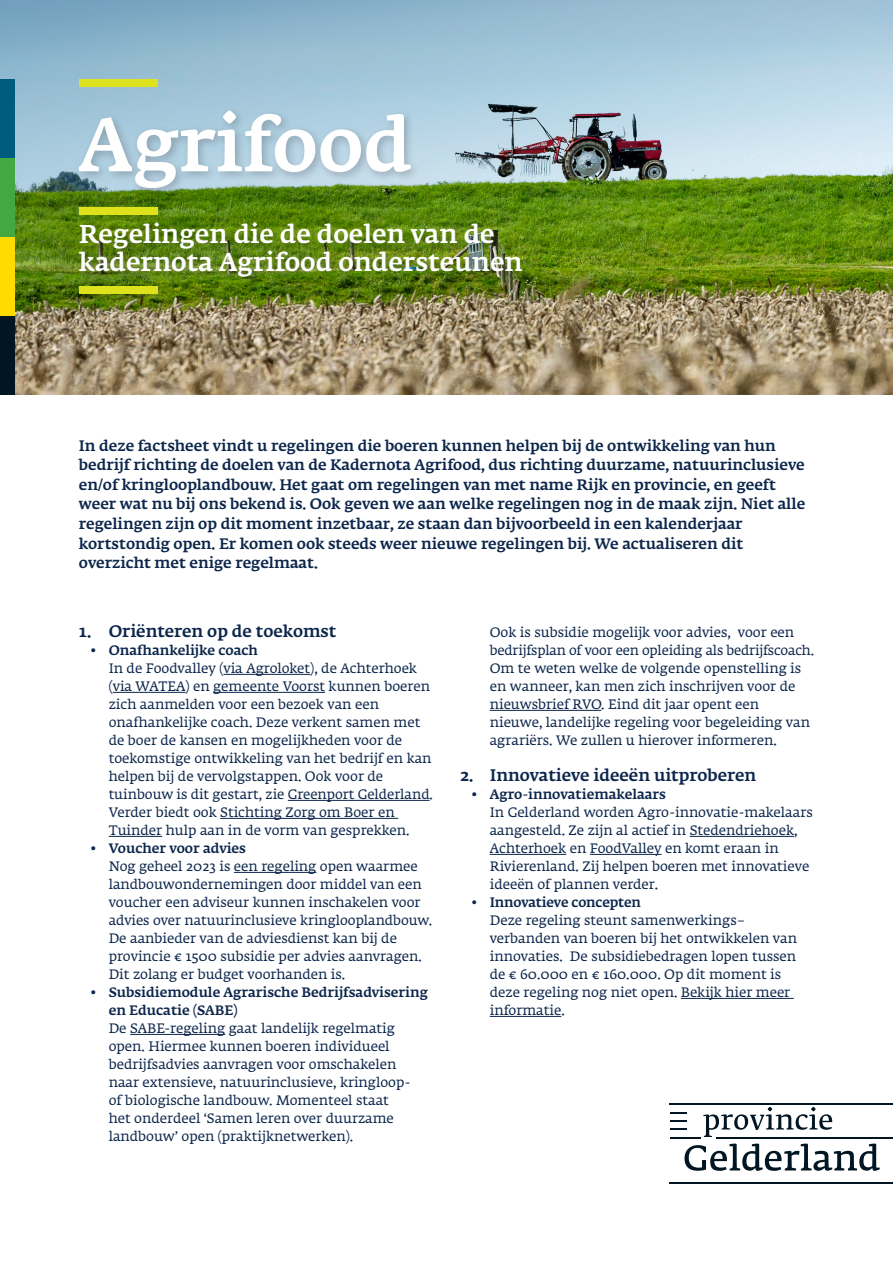
<style>
.page{position:relative;width:893px;height:1263px;background:#fff}
.page>*{position:absolute;margin:0;border:0;box-sizing:border-box;transform-origin:0 0}
._01_Titel{font:500 75px "Fedra Serif A Std";color:#fff}
._02_Ondertitel{font:500 25.5px/28.5px "Fedra Serif A Std";color:#fff}
._07_Kop_4__Paragraaf{font:500 16.5px "Fedra Serif A Std";color:#0c264b}
._11_Inleiding{font:500 15px/19.5px "Fedra Serif A Std";color:#0c264b}
.inspring{font:13.5px/18px "Fedra Serif A Std";color:#0c264b}
.t1{font:500 13.5px/18px "Fedra Serif A Std";color:#0c264b}
.s1{font-weight:400}
</style>
<div class="page">
<img style="left:0;top:0;width:893px;height:395px">
<div style="left:79px;top:286px;width:79px;height:7px;background:#dde21c"></div>
<div style="left:79px;top:207px;width:79px;height:8px;background:#dde21c"></div>
<div style="left:0;top:79px;width:15px;height:79px;background:#005b7f"></div>
<div style="left:0;top:158px;width:15px;height:79px;background:#43a842"></div>
<div style="left:0;top:237px;width:15px;height:79px;background:#ffdc01"></div>
<div style="left:0;top:316px;width:15px;height:79px;background:#011622"></div>
<svg style="left:684px;top:1143px;width:196px;height:28px"></svg>
<svg style="left:703px;top:1107px;width:129px;height:30px"></svg>
<hr style="left:670px;top:1103px;width:223px;height:2px;background:#011622">
<hr style="left:670px;top:1137px;width:30px;height:1px;background:#011622">
<svg style="left:670px;top:1128px;width:16px;height:2px"></svg>
<svg style="left:670px;top:1120px;width:16px;height:1px"></svg>
<svg style="left:670px;top:1112px;width:16px;height:1px"></svg>
<hr style="left:716px;top:1137px;width:177px;height:1px;background:#011622">
<hr style="left:670px;top:1182px;width:223px;height:1px;background:#011622">
<div style="left:79px;top:79px;width:79px;height:7px;background:#dde21c"></div>
<div style="left:75px;top:218px;width:458px;height:70px;background:#231f20;opacity:.25"></div>
<div style="left:74px;top:106px;width:347px;height:93px;background:#231f20;opacity:.25"></div>
<hr style="left:223px;top:674px;width:87px;height:1px;background:#0c264b">
<hr style="left:113px;top:692px;width:72px;height:1px;background:#0c264b">
<hr style="left:213px;top:692px;width:112px;height:1px;background:#0c264b">
<hr style="left:288px;top:800px;width:142px;height:1px;background:#0c264b">
<hr style="left:220px;top:818px;width:178px;height:1px;background:#0c264b">
<hr style="left:109px;top:836px;width:53px;height:1px;background:#0c264b">
<hr style="left:234px;top:872px;width:82px;height:1px;background:#0c264b">
<hr style="left:130px;top:1034px;width:95px;height:1px;background:#0c264b">
<hr style="left:490px;top:710px;width:111px;height:1px;background:#0c264b">
<hr style="left:690px;top:836px;width:104px;height:1px;background:#0c264b">
<hr style="left:490px;top:854px;width:76px;height:1px;background:#0c264b">
<hr style="left:590px;top:854px;width:71px;height:1px;background:#0c264b">
<hr style="left:681px;top:998px;width:113px;height:1px;background:#0c264b">
<hr style="left:490px;top:1016px;width:71px;height:1px;background:#0c264b">
<p class="_01_Titel" style="left:79px;top:94px;width:334px">Agrifood</p>
<p class="_02_Ondertitel" style="left:79px;top:221px;width:445px">Regelingen die de doelen van de kadernota Agrifood ondersteunen</p>
<p class="_11_Inleiding" style="left:79px;top:437px;width:728px">In deze factsheet vindt u regelingen die boeren kunnen helpen bij de ontwikkeling van hun bedrijf richting de doelen van de Kadernota Agrifood, dus richting duurzame, natuurinclusieve en/of kringlooplandbouw. Het gaat om regelingen van met name Rijk en provincie, en geeft weer wat nu bij ons bekend is. Ook geven we aan welke regelingen nog in de maak zijn. Niet alle regelingen zijn op dit moment inzetbaar, ze staan dan bijvoorbeeld in een kalenderjaar kortstondig open. Er komen ook steeds weer nieuwe regelingen bij. We actualiseren dit overzicht met enige regelmaat.</p>
<p class="_07_Kop_4__Paragraaf" style="left:79px;top:620px;width:259px">1. Oriënteren op de toekomst</p>
<p class="t1" style="left:91px;top:642px;width:169px"><span class="s1">•</span> Onafhankelijke coach</p>
<p class="inspring" style="left:109px;top:660px;width:326px">In de Foodvalley (via Agroloket), de Achterhoek (via WATEA) en gemeente Voorst kunnen boeren zich aanmelden voor een bezoek van een onafhankelijke coach. Deze verkent samen met de boer de kansen en mogelijkheden voor de toekomstige ontwikkeling van het bedrijf en kan helpen bij de vervolgstappen. Ook voor de tuinbouw is dit gestart, zie Greenport Gelderland.<br>Verder biedt ook Stichting Zorg om Boer en Tuinder hulp aan in de vorm van gesprekken.</p>
<p class="t1" style="left:91px;top:840px;width:157px"><span class="s1">•</span> Voucher voor advies</p>
<p class="inspring" style="left:109px;top:858px;width:325px">Nog geheel 2023 is een regeling open waarmee landbouwondernemingen door middel van een voucher een adviseur kunnen inschakelen voor advies over natuurinclusieve kringlooplandbouw.<br>De aanbieder van de adviesdienst kan bij de provincie € 1500 subsidie per advies aanvragen.<br>Dit zolang er budget voorhanden is.</p>
<p class="t1" style="left:109px;top:984px;width:321px;text-indent:-18px"><span class="s1">•</span> Subsidiemodule Agrarische Bedrijfsadvisering en Educatie (SABE)</p>
<p class="inspring" style="left:109px;top:1020px;width:304px">De SABE-regeling gaat landelijk regelmatig open. Hiermee kunnen boeren individueel bedrijfsadvies aanvragen voor omschakelen naar extensieve, natuurinclusieve, kringloop&shy;of biologische landbouw. Momenteel staat het onderdeel ‘Samen leren over duurzame landbouw’ open (praktijknetwerken).</p>
<p class="inspring" style="left:490px;top:624px;width:326px">Ook is subsidie mogelijk voor advies, voor een bedrijfsplan of voor een opleiding als bedrijfscoach.<br>Om te weten welke de volgende openstelling is en wanneer, kan men zich inschrijven voor de nieuwsbrief RVO. Eind dit jaar opent een nieuwe, landelijke regeling voor begeleiding van agrariërs. We zullen u hierover informeren.</p>
<p class="_07_Kop_4__Paragraaf" style="left:460px;top:764px;width:298px">2. Innovatieve ideeën uitproberen</p>
<p class="t1" style="left:472px;top:786px;width:196px"><span class="s1">•</span> Agro-innovatiemakelaars</p>
<p class="inspring" style="left:490px;top:804px;width:324px">In Gelderland worden Agro-innovatie-makelaars aangesteld. Ze zijn al actief in Stedendriehoek, Achterhoek en FoodValley en komt eraan in Rivierenland. Zij helpen boeren met innovatieve ideeën of plannen verder.</p>
<p class="t1" style="left:472px;top:894px;width:171px"><span class="s1">•</span> Innovatieve concepten</p>
<p class="inspring" style="left:490px;top:912px;width:309px">Deze regeling steunt samenwerkings– verbanden van boeren bij het ontwikkelen van innovaties. De subsidiebedragen lopen tussen de € 60.000 en € 160.000. Op dit moment is deze regeling nog niet open. Bekijk hier meer informatie.</p>
</div>
